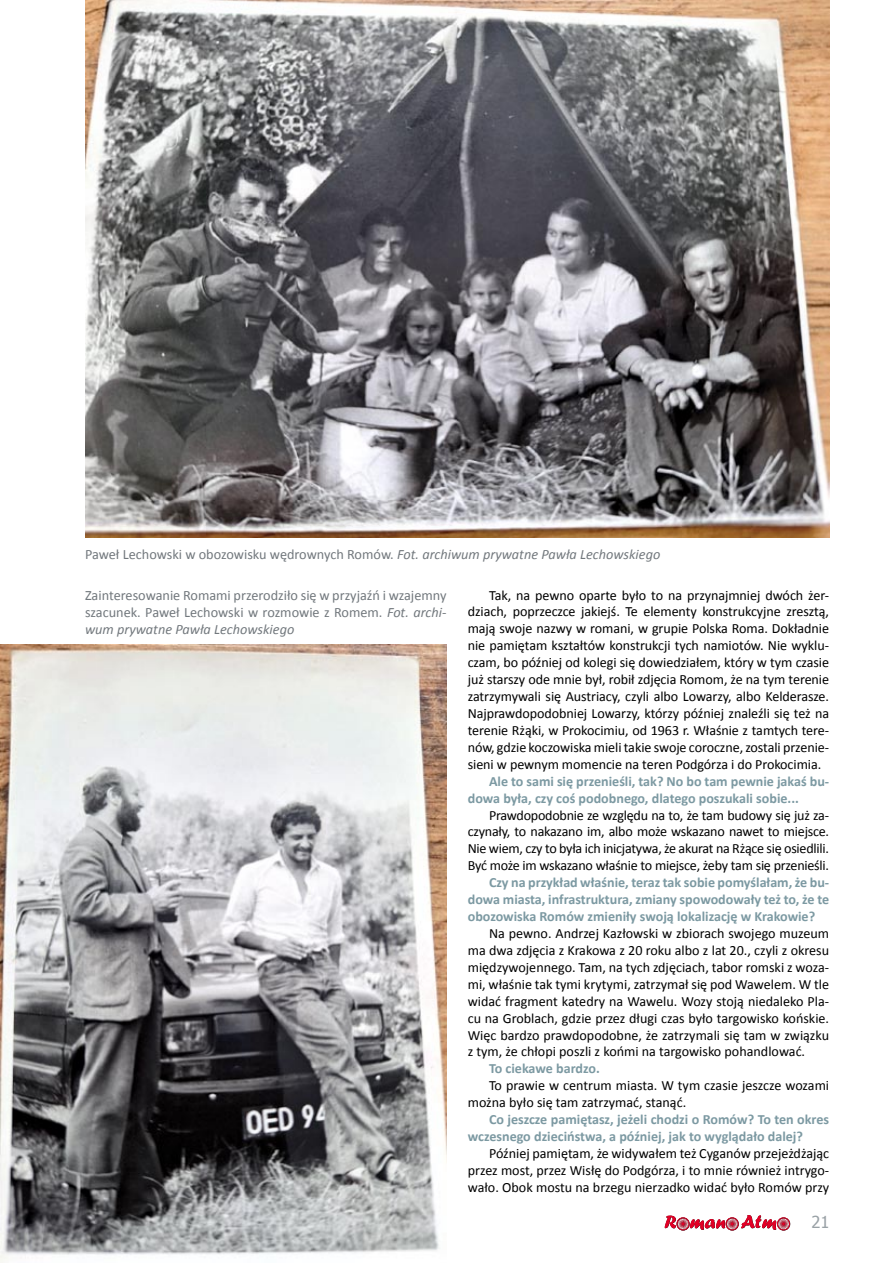
<style>
.page{position:relative;width:893px;height:1263px;background:#fff}
.page>*{position:absolute;margin:0;border:0;box-sizing:border-box;transform-origin:0 0}
.t1{font:16.5px "Tahoma";color:#99a1a6}
.t2{font:14.25px/17.1px "Calibri";color:#72787d;text-align:justify}
.t3{font:14.1px/17px "Calibri";letter-spacing:-.005em;color:#000;text-align:justify}
.t4{font:700 14.1px/17px "Calibri";color:#7c99a2}
.s1{font-style:italic}
</style>
<div class="page">
<img style="left:0;top:644px;width:446px;height:619px">
<img style="left:85px;top:0;width:744px;height:538px">
<svg style="left:664px;top:1215px;width:126px;height:15px"></svg>
<p class="t2" style="left:85px;top:545px;width:577px">Paweł Lechowski w obozowisku wędrownych Romów. <span class="s1">Fot. archiwum prywatne Pawła Lechowskiego</span></p>
<p class="t2" style="left:85px;top:586px;width:363px">Zainteresowanie Romami przerodziło się w przyjaźń i wzajemny szacunek. Paweł Lechowski w rozmowie z Romem. <span class="s1">Fot. archi&shy;wum prywatne Pawła Lechowskiego</span></p>
<p class="t3" style="left:468px;top:586px;width:363px;text-indent:21px">Tak, na pewno oparte było to na przynajmniej dwóch żer&shy;dziach, poprzeczce jakiejś. Te elementy konstrukcyjne zresztą, mają swoje nazwy w romani, w grupie Polska Roma. Dokładnie nie pamiętam kształtów konstrukcji tych namiotów. Nie wyklu&shy;czam, bo później od kolegi się dowiedziałem, który w tym czasie już starszy ode mnie był, robił zdjęcia Romom, że na tym terenie zatrzymywali się Austriacy, czyli albo Lowarzy, albo Kelderasze.<br>Najprawdopodobniej Lowarzy, którzy później znaleźli się też na terenie Rżąki, w Prokocimiu, od 1963 r. Właśnie z tamtych tere&shy;nów, gdzie koczowiska mieli takie swoje coroczne, zostali przenie&shy;sieni w pewnym momencie na teren Podgórza i do Prokocimia.</p>
<p class="t4" style="left:468px;top:772px;width:363px;text-indent:21px">Ale to sami się przenieśli, tak? No bo tam pewnie jakaś bu&shy;dowa była, czy coś podobnego, dlatego poszukali sobie...</p>
<p class="t3" style="left:468px;top:806px;width:363px;text-indent:21px">Prawdopodobnie ze względu na to, że tam budowy się już za&shy;czynały, to nakazano im, albo może wskazano nawet to miejsce.<br>Nie wiem, czy to była ich inicjatywa, że akurat na Rżące się osiedlili.<br>Być może im wskazano właśnie to miejsce, żeby tam się przenieśli.</p>
<p class="t4" style="left:468px;top:873px;width:363px;text-align:justify;text-indent:21px">Czy na przykład właśnie, teraz tak sobie pomyślałam, że bu&shy;dowa miasta, infrastruktura, zmiany spowodowały też to, że te obozowiska Romów zmieniły swoją lokalizację w Krakowie?</p>
<p class="t3" style="left:468px;top:924px;width:363px;text-indent:21px">Na pewno. Andrzej Kazłowski w zbiorach swojego muzeum ma dwa zdjęcia z Krakowa z 20 roku albo z lat 20., czyli z okresu międzywojennego. Tam, na tych zdjęciach, tabor romski z woza&shy;mi, właśnie tak tymi krytymi, zatrzymał się pod Wawelem. W tle widać fragment katedry na Wawelu. Wozy stoją niedaleko Pla&shy;cu na Groblach, gdzie przez długi czas było targowisko końskie.<br>Więc bardzo prawdopodobne, że zatrzymali się tam w związku z tym, że chłopi poszli z końmi na targowisko pohandlować.</p>
<p class="t4" style="left:489px;top:1059px;width:112px">To ciekawe bardzo.</p>
<p class="t3" style="left:468px;top:1076px;width:363px;text-indent:21px">To prawie w centrum miasta. W tym czasie jeszcze wozami można było się tam zatrzymać, stanąć.</p>
<p class="t4" style="left:468px;top:1110px;width:363px;text-indent:21px">Co jeszcze pamiętasz, jeżeli chodzi o Romów? To ten okres wczesnego dzieciństwa, a później, jak to wyglądało dalej?</p>
<p class="t3" style="left:468px;top:1144px;width:363px;text-indent:21px">Później pamiętam, że widywałem też Cyganów przejeżdżając przez most, przez Wisłę do Podgórza, i to mnie również intrygo&shy;wało. Obok mostu na brzegu nierzadko widać było Romów przy</p>
<p class="t1" style="left:811px;top:1211px;width:9px">21</p>
</div>
